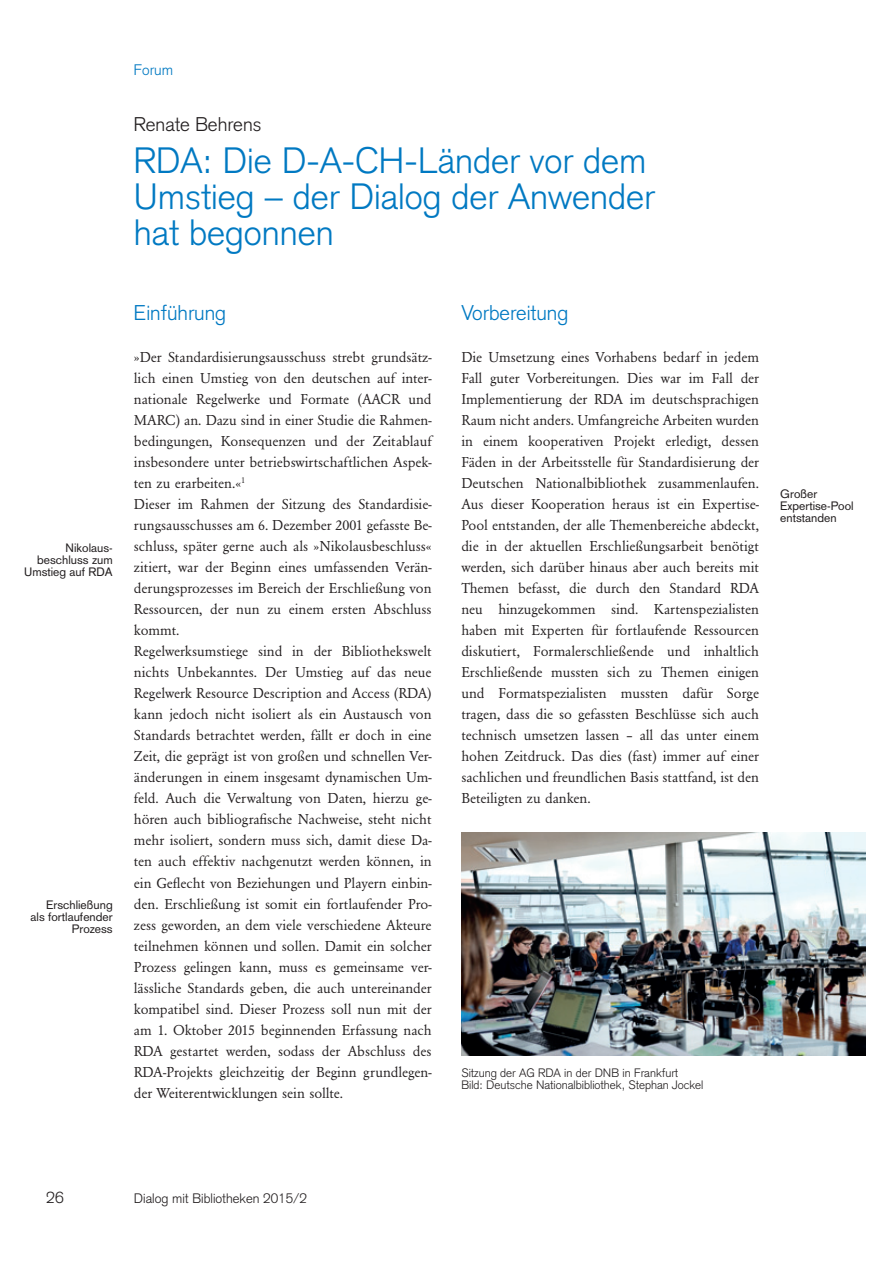
<style>
.page{position:relative;width:893px;height:1263px;background:#fff}
.page>*{position:absolute;margin:0;border:0;box-sizing:border-box;transform-origin:0 0}
.t1{font:300 36px/36px "Basic Commercial LT";color:#0079c2}
.t2{font:300 21px "Basic Commercial LT";color:#0079c2}
.t3{font:300 19.5px "Basic Commercial LT";color:#231f20}
.t4{font:300 15.75px "Basic Commercial LT";color:#231f20}
.t5{font:15px/21px "URW Garamond T";color:#231f20}
.t6{font:300 15px "Basic Commercial LT";color:#0079c2}
.t7{font:300 13.5px "Basic Commercial LT";color:#231f20}
.t8{font:12px/12px "Basic Commercial LT";color:#231f20;text-align:right}
.t9{font:300 12px/12px "Basic Commercial LT";color:#231f20}
</style>
<div class="page">
<img style="left:461px;top:833px;width:404px;height:222px">
<p class="t8" style="left:24px;top:542px;width:90px">Nikolaus&shy;beschluss zum<br>Umstieg auf RDA</p>
<p class="t8" style="left:31px;top:898px;width:84px">Erschließung als fortlaufender<br>Prozess</p>
<p class="t6" style="left:134px;top:61px;width:41px">Forum</p>
<h3 class="t3" style="left:134px;top:113px;width:129px">Renate Behrens</h3>
<h1 class="t1" style="left:134px;top:143px;width:522px">RDA: Die D-A-CH-Länder vor dem<br>Umstieg – der Dialog der Anwender hat begonnen</h1>
<h2 class="t2" style="left:134px;top:301px;width:94px">Einführung</h2>
<p class="t5" style="left:134px;top:347px;width:299px">»Der Standardisierungsausschuss strebt grundsätz&shy;lich einen Umstieg von den deutschen auf inter&shy;nationale Regelwerke und Formate (AACR und MARC) an. Dazu sind in einer Studie die Rahmen&shy;bedingungen, Konsequenzen und der Zeitablauf insbesondere unter betriebswirtschaftlichen Aspek&shy;ten zu erarbeiten.«<sup>1<br></sup>Dieser im Rahmen der Sitzung des Standardisie&shy;rungsausschusses am 6. Dezember 2001 gefasste Be&shy;schluss, später gerne auch als »Nikolausbeschluss« zitiert, war der Beginn eines umfassenden Verän&shy;derungsprozesses im Bereich der Erschließung von Ressourcen, der nun zu einem ersten Abschluss kommt.<br>Regelwerksumstiege sind in der Bibliothekswelt nichts Unbekanntes. Der Umstieg auf das neue Regelwerk Resource Description and Access (RDA) kann jedoch nicht isoliert als ein Austausch von Standards betrachtet werden, fällt er doch in eine Zeit, die geprägt ist von großen und schnellen Ver&shy;änderungen in einem insgesamt dynamischen Um&shy;feld. Auch die Verwaltung von Daten, hierzu ge&shy;hören auch bibliografische Nachweise, steht nicht mehr isoliert, sondern muss sich, damit diese Da&shy;ten auch effektiv nachgenutzt werden können, in ein Geflecht von Beziehungen und Playern einbin&shy;den. Erschließung ist somit ein fortlaufender Pro&shy;zess geworden, an dem viele verschiedene Akteure teilnehmen können und sollen. Damit ein solcher Prozess gelingen kann, muss es gemeinsame ver&shy;lässliche Standards geben, die auch untereinander kompatibel sind. Dieser Prozess soll nun mit der am 1. Oktober 2015 beginnenden Erfassung nach RDA gestartet werden, sodass der Abschluss des RDA-Projekts gleichzeitig der Beginn grundlegen&shy;der Weiterentwicklungen sein sollte.</p>
<h2 class="t2" style="left:461px;top:301px;width:108px">Vorbereitung</h2>
<p class="t5" style="left:461px;top:347px;width:299px;text-align:justify">Die Umsetzung eines Vorhabens bedarf in jedem Fall guter Vorbereitungen. Dies war im Fall der Implementierung der RDA im deutschsprachigen Raum nicht anders. Umfangreiche Arbeiten wurden in einem kooperativen Projekt erledigt, dessen Fäden in der Arbeitsstelle für Standardisierung der Deutschen Nationalbibliothek zusammenlaufen.<br>Aus dieser Kooperation heraus ist ein Expertise-Pool entstanden, der alle Themenbereiche abdeckt, die in der aktuellen Erschließungsarbeit benötigt werden, sich darüber hinaus aber auch bereits mit Themen befasst, die durch den Standard RDA neu hinzugekommen sind. Kartenspezialisten haben mit Experten für fortlaufende Ressourcen diskutiert, Formalerschließende und inhaltlich Erschließende mussten sich zu Themen einigen und Formatspezialisten mussten dafür Sorge tragen, dass die so gefassten Beschlüsse sich auch technisch umsetzen lassen – all das unter einem hohen Zeitdruck. Das dies (fast) immer auf einer sachlichen und freundlichen Basis stattfand, ist den Beteiligten zu danken.</p>
<p class="t9" style="left:461px;top:1066px;width:244px">Sitzung der AG RDA in der DNB in Frankfurt<br>Bild: Deutsche Nationalbibliothek, Stephan Jockel</p>
<p class="t8" style="left:780px;top:487px;width:75px;text-align:left">Großer<br>Expertise-Pool entstanden</p>
<p class="t4" style="left:46px;top:1189px;width:19px">26</p>
<p class="t7" style="left:134px;top:1191px;width:175px">Dialog mit Bibliotheken 2015/2</p>
</div>
